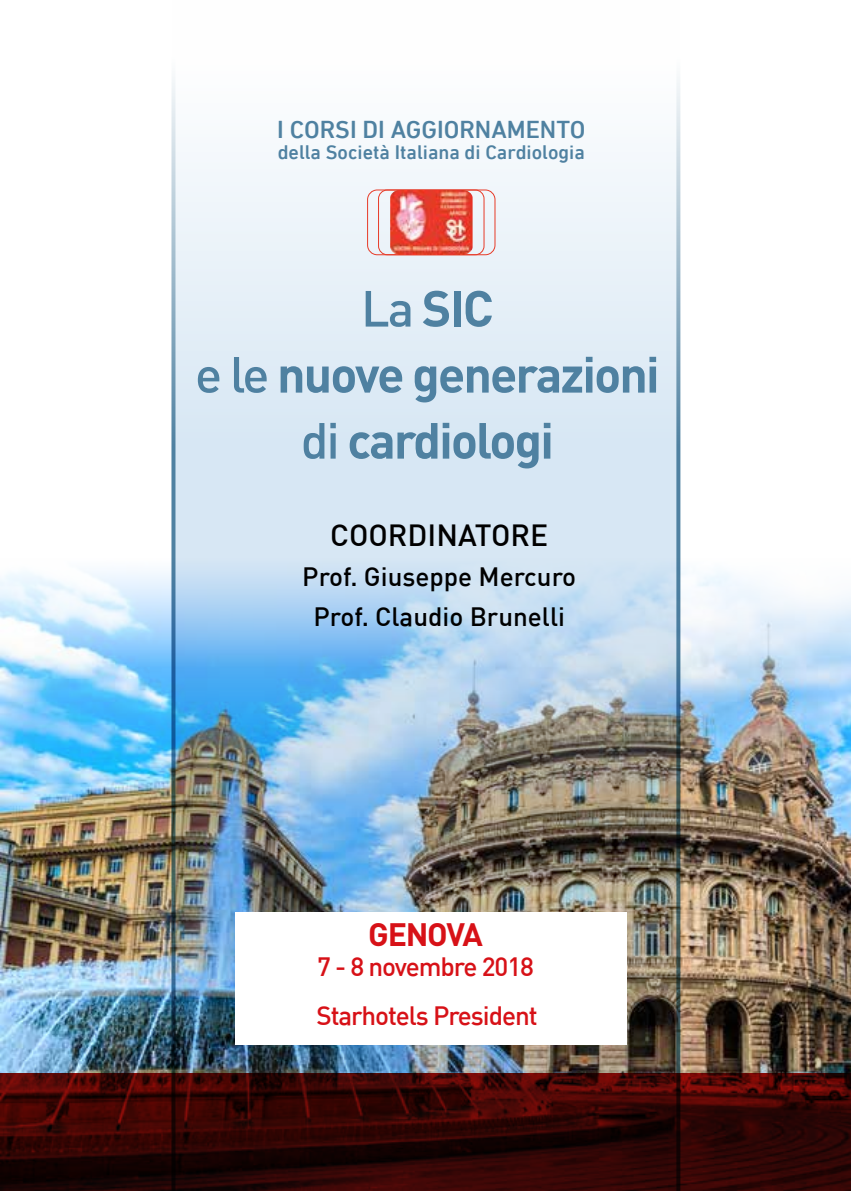
<style>
.page{position:relative;width:851px;height:1191px;background:#fff}
.page>*{position:absolute;margin:0;border:0;box-sizing:border-box;transform-origin:0 0}
.t1{font:700 50px/66px "DIN";letter-spacing:-.04em;color:#4f81a1;text-align:center}
.t2{font:700 32px "DIN";letter-spacing:-.04em;color:#d71117}
.t3{font:500 30px "DIN";color:#000}
.t4{font:500 26px/40px "DIN";color:#000;text-align:center}
.t5{font:500 26px/49.2px "DIN";letter-spacing:-.04em;color:#d71117}
.t6{font:500 25px "DIN Next W01";color:#4f81a1}
.t7{font:500 20px "DIN Next W01";color:#4f81a1}
.s1{font-weight:500}
</style>
<div class="page">
<img style="left:0;top:517px;width:850px;height:555px">
<img style="left:171px;top:77px;width:509px;height:995px">
<svg style="left:0;top:1072px;width:850px;height:119px;background:#330605"></svg>
<svg style="left:235px;top:912px;width:392px;height:133px"></svg>
<div style="left:367px;top:190px;width:128px;height:65px;border:1px solid #e73b28;border-radius:10px"></div>
<div style="left:378px;top:190px;width:106px;height:65px;border:1px solid #e73b28;border-radius:9px"></div>
<img style="left:390px;top:190px;width:82px;height:65px">
<p class="t6" style="left:277px;top:115px;width:310px">I CORSI DI AGGIORNAMENTO</p>
<p class="t7" style="left:278px;top:140px;width:308px">della Società Italiana di Cardiologia</p>
<h1 class="t1" style="left:195px;top:273px;width:466px"><span class="s1">La</span> SIC<br><span class="s1">e le</span> nuove generazioni <span class="s1">di</span> cardiologi</h1>
<p class="t3" style="left:330px;top:516px;width:219px">COORDINATORE</p>
<p class="t4" style="left:302px;top:555px;width:275px">Prof. Giuseppe Mercuro<br>Prof. Claudio Brunelli</p>
<p class="t2" style="left:368px;top:913px;width:116px">GENOVA</p>
<p class="t5" style="left:316px;top:941px;width:223px">7 - 8 novembre 2018<br>Starhotels President</p>
</div>
